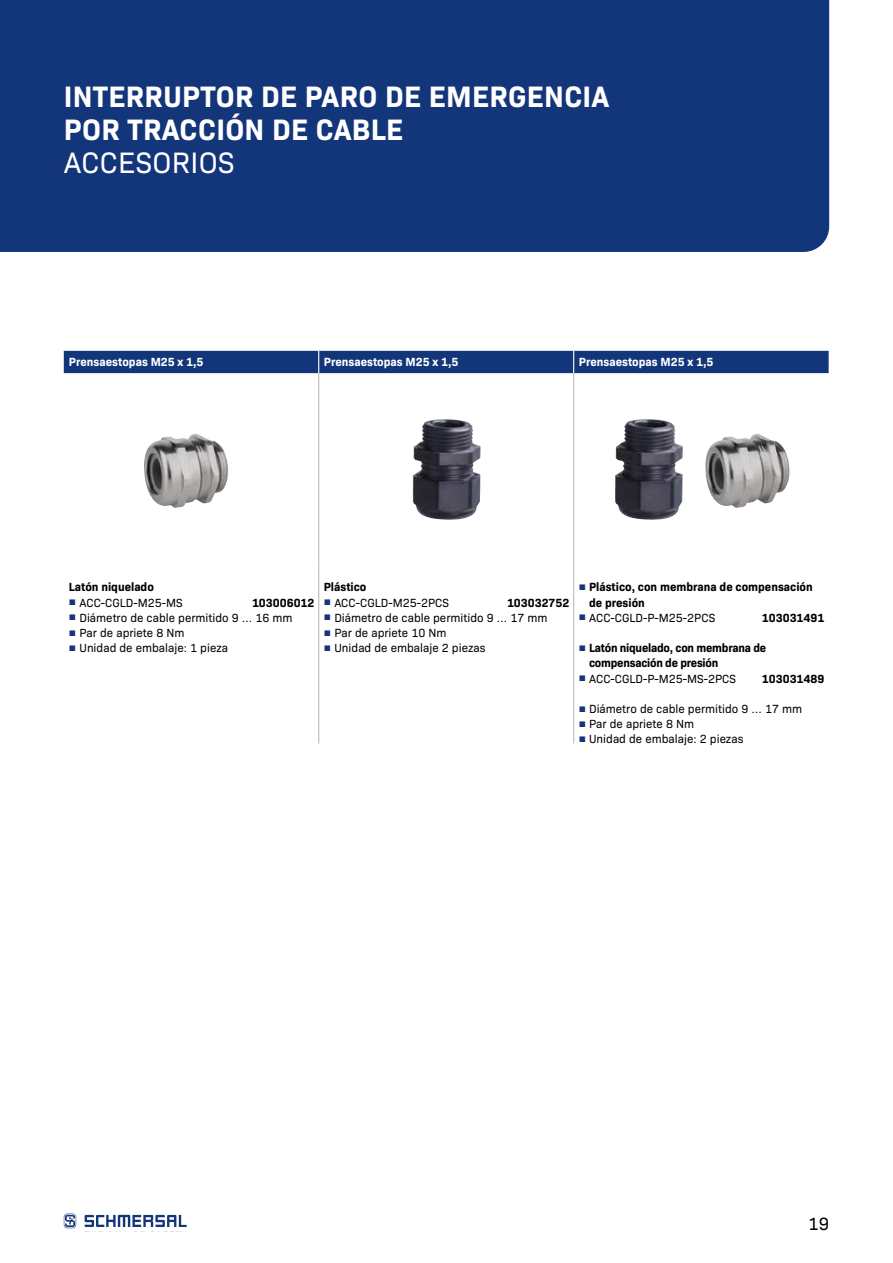
<style>
.page{position:relative;width:893px;height:1263px;background:#fff}
.page>*{position:absolute;margin:0;border:0;box-sizing:border-box;transform-origin:0 0}
.t1{font:700 30px/33px "Bio Sans";letter-spacing:.01em;color:#fff}
.t2{font:30px "Bio Sans";letter-spacing:.01em;color:#fff}
.t3{font:18px "Bio Sans";color:#000}
.t4{font:12px "Bio Sans";color:#000}
.t5{font:700 12px/15.1px "Bio Sans";color:#000}
.t6{font:700 12px "Bio Sans";color:#fff}
.t7{font:700 12px/15.1px "Bio Sans";letter-spacing:-.02em;color:#000;scale:.96 1}
.s1{font-family:"Arial";color:#13357a}
.s2{font-family:"Arial";font-weight:400;color:#13357a}
</style>
<div class="page">
<svg style="left:85px;top:1215px;width:102px;height:12px"></svg>
<svg style="left:64px;top:1213px;width:12px;height:15px"></svg>
<div style="left:0;top:0;width:829px;height:252px;background:#13357a"></div>
<div style="left:64px;top:351px;width:765px;height:22px;background:#13357a"></div>
<hr style="left:318px;top:373px;width:1px;height:195px;background:#bcbcbc">
<hr style="left:573px;top:373px;width:1px;height:195px;background:#bcbcbc">
<hr style="left:318px;top:568px;width:1px;height:175px;background:#bcbcbc">
<hr style="left:573px;top:568px;width:1px;height:175px;background:#bcbcbc">
<img style="left:144px;top:434px;width:85px;height:74px">
<img style="left:413px;top:419px;width:68px;height:101px">
<img style="left:615px;top:419px;width:68px;height:101px">
<img style="left:705px;top:434px;width:85px;height:74px">
<h1 class="t1" style="left:64px;top:78px;width:547px">INTERRUPTOR DE PARO DE EMERGENCIA<br>POR TRACCIÓN DE CABLE</h1>
<h1 class="t2" style="left:64px;top:140px;width:172px">ACCESORIOS</h1>
<p class="t6" style="left:69px;top:353px;width:136px">Prensaestopas M25 x 1,5</p>
<p class="t6" style="left:324px;top:353px;width:136px">Prensaestopas M25 x 1,5</p>
<p class="t6" style="left:579px;top:353px;width:136px">Prensaestopas M25 x 1,5</p>
<p class="t5" style="left:69px;top:579px;width:87px">Latón niquelado</p>
<p class="t4" style="left:69px;top:594px;width:115px"><span class="s1">■</span> ACC-CGLD-M25-MS</p>
<p class="t5" style="left:252px;top:594px;width:64px">103006012</p>
<p class="t4" style="left:69px;top:609px;width:225px"><span class="s1">■</span> Diámetro de cable permitido 9 … 16 mm</p>
<p class="t4" style="left:69px;top:624px;width:117px"><span class="s1">■</span> Par de apriete 8 Nm</p>
<p class="t4" style="left:69px;top:639px;width:161px"><span class="s1">■</span> Unidad de embalaje: 1 pieza</p>
<p class="t5" style="left:324px;top:579px;width:44px">Plástico</p>
<p class="t4" style="left:324px;top:594px;width:127px"><span class="s1">■</span> ACC-CGLD-M25-2PCS</p>
<p class="t5" style="left:507px;top:594px;width:64px">103032752</p>
<p class="t4" style="left:324px;top:609px;width:225px"><span class="s1">■</span> Diámetro de cable permitido 9 … 17 mm</p>
<p class="t4" style="left:324px;top:624px;width:124px"><span class="s1">■</span> Par de apriete 10 Nm</p>
<p class="t4" style="left:324px;top:639px;width:163px"><span class="s1">■</span> Unidad de embalaje 2 piezas</p>
<p class="t5" style="left:589px;top:579px;width:225px;text-indent:-10px"><span class="s2">■</span> Plástico, con membrana de compensación de presión</p>
<p class="t4" style="left:579px;top:609px;width:138px"><span class="s1">■</span> ACC-CGLD-P-M25-2PCS</p>
<p class="t5" style="left:762px;top:609px;width:64px">103031491</p>
<p class="t7" style="left:589px;top:639px;width:186px;text-indent:-10px"><span class="s2">■</span> Latón niquelado, con membrana de compensación de presión</p>
<p class="t4" style="left:579px;top:670px;width:159px"><span class="s1">■</span> ACC-CGLD-P-M25-MS-2PCS</p>
<p class="t5" style="left:762px;top:670px;width:64px">103031489</p>
<p class="t4" style="left:579px;top:700px;width:225px"><span class="s1">■</span> Diámetro de cable permitido 9 … 17 mm</p>
<p class="t4" style="left:579px;top:715px;width:117px"><span class="s1">■</span> Par de apriete 8 Nm</p>
<p class="t4" style="left:579px;top:730px;width:166px"><span class="s1">■</span> Unidad de embalaje: 2 piezas</p>
<h2 class="t3" style="left:808px;top:1210px;width:23px">19</h2>
</div>
